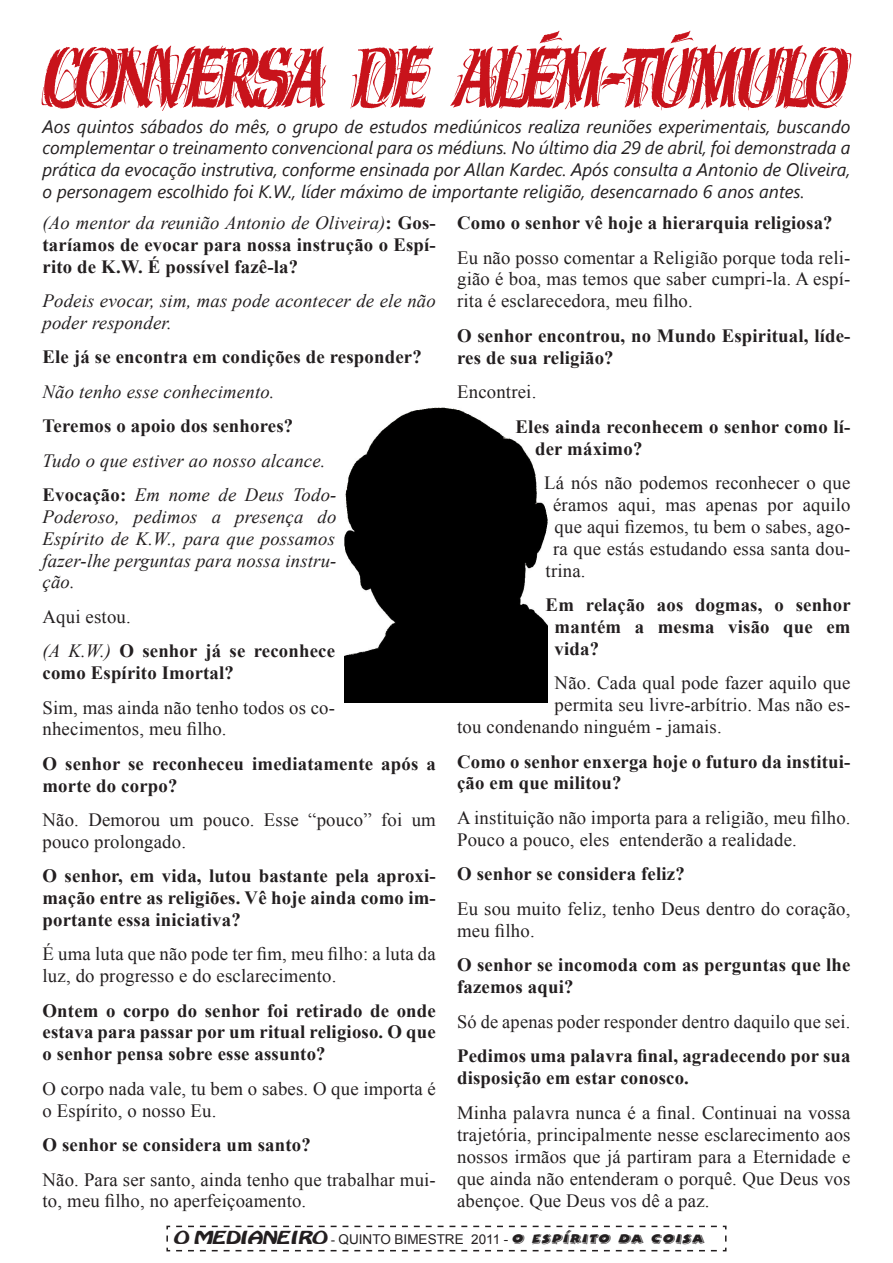
<style>
.page{position:relative;width:893px;height:1263px;background:#fff}
.page>*{position:absolute;margin:0;border:0;box-sizing:border-box;transform-origin:0 0}
.t1{font:91.8px "Hazel Let Plain";letter-spacing:-.11em;color:#c8131b;scale:.74 1}
.t2{font:18.75px/21.8px "Times New Roman";letter-spacing:.01em;color:#231f20}
.t3{font:700 18.75px/21.8px "Times New Roman";letter-spacing:.01em;color:#231f20}
.t4{font:italic 18.75px/21.8px "Times New Roman";letter-spacing:.01em;color:#231f20}
.t5{font:italic 18px/21.6px "Segoe UI";color:#231f20;text-align:justify}
.t6{font:13.5px "Arial";color:#231f20}
.s1{font-weight:400;font-style:italic}
.s2{font-weight:700;font-style:normal}
.s3{font-family:"Batavia";font-stretch:expanded;font-size:17.55px}
.s4{font-family:"Times New Roman"}
.s5{font-family:"Bertram Let Plain";font-size:15px}
</style>
<div class="page">
<img style="left:345px;top:407px;width:202px;height:295px">
<svg style="left:166px;top:1225px;width:561px;height:27px"></svg>
<p class="t1" style="left:43px;top:27px;width:1093px">CONVERSA DE ALÉM-TÚMULO</p>
<p class="t5" style="left:43px;top:115px;width:809px">Aos quintos sábados do mês, o grupo de estudos mediúnicos realiza reuniões experimentais, buscando complementar o treinamento convencional para os médiuns. No último dia 29 de abril, foi demonstrada a prática da evocação instrutiva, conforme ensinada por Allan Kardec. Após consulta a Antonio de Oliveira, o personagem escolhido foi K.W., líder máximo de importante religião, desencarnado 6 anos antes.</p>
<p class="t3" style="left:457px;top:211px;width:377px">Como o senhor vê hoje a hierarquia religiosa?</p>
<p class="t2" style="left:457px;top:246px;width:395px;text-align:justify">Eu não posso comentar a Religião porque toda reli&shy;gião é boa, mas temos que saber cumpri-la. A espí&shy;rita é esclarecedora, meu filho.</p>
<p class="t3" style="left:457px;top:324px;width:395px">O senhor encontrou, no Mundo Espiritual, líde&shy;res de sua religião?</p>
<p class="t2" style="left:457px;top:381px;width:81px">Encontrei.</p>
<p class="t3" style="left:535px;top:415px;width:317px;text-indent:-20px">Eles ainda reconhecem o senhor como lí&shy;der máximo?</p>
<p class="t2" style="left:544px;top:472px;width:308px">Lá nós não podemos reconhecer o que</p>
<p class="t2" style="left:553px;top:494px;width:299px">éramos aqui, mas apenas por aquilo</p>
<p class="t2" style="left:555px;top:515px;width:297px">que aqui fizemos, tu bem o sabes, ago-</p>
<p class="t2" style="left:553px;top:537px;width:299px">ra que estás estudando essa santa dou-</p>
<p class="t2" style="left:546px;top:559px;width:41px">trina.</p>
<p class="t3" style="left:555px;top:593px;width:298px;text-align:justify;text-indent:-9px">Em relação aos dogmas, o senhor mantém a mesma visão que em vida?</p>
<p class="t2" style="left:555px;top:672px;width:297px">Não. Cada qual pode fazer aquilo que</p>
<p class="t2" style="left:555px;top:694px;width:297px">permita seu livre-arbítrio. Mas não es-</p>
<p class="t2" style="left:457px;top:716px;width:266px">tou condenando ninguém - jamais.</p>
<p class="t3" style="left:457px;top:750px;width:395px">Como o senhor enxerga hoje o futuro da institui&shy;ção em que militou?</p>
<p class="t2" style="left:457px;top:807px;width:395px">A instituição não importa para a religião, meu filho.<br>Pouco a pouco, eles entenderão a realidade.</p>
<p class="t3" style="left:457px;top:863px;width:229px">O senhor se considera feliz?</p>
<p class="t2" style="left:457px;top:897px;width:395px">Eu sou muito feliz, tenho Deus dentro do coração, meu filho.</p>
<p class="t3" style="left:457px;top:954px;width:395px">O senhor se incomoda com as perguntas que lhe fazemos aqui?</p>
<p class="t2" style="left:457px;top:1010px;width:395px">Só de apenas poder responder dentro daquilo que sei.</p>
<p class="t3" style="left:457px;top:1045px;width:395px">Pedimos uma palavra final, agradecendo por sua disposição em estar conosco.</p>
<p class="t2" style="left:457px;top:1101px;width:395px;text-align:justify">Minha palavra nunca é a final. Continuai na vossa trajetória, principalmente nesse esclarecimento aos nossos irmãos que já partiram para a Eternidade e que ainda não entenderam o porquê. Que Deus vos abençoe. Que Deus vos dê a paz.</p>
<p class="t3" style="left:43px;top:211px;width:395px;text-align:justify"><span class="s1">(Ao mentor da reunião Antonio de Oliveira)</span>: Gos&shy;taríamos de evocar para nossa instrução o Espí&shy;rito de K.W. É possível fazê-la?</p>
<p class="t4" style="left:43px;top:289px;width:395px">Podeis evocar, sim, mas pode acontecer de ele não poder responder.</p>
<p class="t3" style="left:43px;top:346px;width:381px">Ele já se encontra em condições de responder?</p>
<p class="t4" style="left:43px;top:380px;width:234px">Não tenho esse conhecimento.</p>
<p class="t3" style="left:43px;top:415px;width:252px">Teremos o apoio dos senhores?</p>
<p class="t4" style="left:43px;top:449px;width:285px">Tudo o que estiver ao nosso alcance.</p>
<p class="t4" style="left:43px;top:484px;width:296px;text-align:justify"><span class="s2">Evocação:</span> Em nome de Deus Todo-Poderoso, pedimos a presença do Espírito de K.W., para que possamos fazer-lhe perguntas para nossa instru&shy;ção.</p>
<p class="t2" style="left:43px;top:605px;width:90px">Aqui estou.</p>
<p class="t3" style="left:43px;top:640px;width:294px"><span class="s1">(A K.W.)</span> O senhor já se reconhece como Espírito Imortal?</p>
<p class="t2" style="left:43px;top:696px;width:294px">Sim, mas ainda não tenho todos os co&shy;nhecimentos, meu filho.</p>
<p class="t3" style="left:43px;top:752px;width:395px">O senhor se reconheceu imediatamente após a morte do corpo?</p>
<p class="t2" style="left:43px;top:809px;width:395px">Não. Demorou um pouco. Esse “pouco” foi um pouco prolongado.</p>
<p class="t3" style="left:43px;top:865px;width:395px;text-align:justify">O senhor, em vida, lutou bastante pela aproxi&shy;mação entre as religiões. Vê hoje ainda como im&shy;portante essa iniciativa?</p>
<p class="t2" style="left:43px;top:943px;width:395px">É uma luta que não pode ter fim, meu filho: a luta da luz, do progresso e do esclarecimento.</p>
<p class="t3" style="left:43px;top:999px;width:395px;text-align:justify">Ontem o corpo do senhor foi retirado de onde estava para passar por um ritual religioso. O que o senhor pensa sobre esse assunto?</p>
<p class="t2" style="left:43px;top:1077px;width:395px">O corpo nada vale, tu bem o sabes. O que importa é o Espírito, o nosso Eu.</p>
<p class="t3" style="left:43px;top:1133px;width:270px">O senhor se considera um santo?</p>
<p class="t2" style="left:43px;top:1168px;width:395px">Não. Para ser santo, ainda tenho que trabalhar mui&shy;to, meu filho, no aperfeiçoamento.</p>
<p class="t6" style="left:173px;top:1230px;width:533px"><span class="s3">O MEDIANEIRO</span> <span class="s4">-</span> QUINTO BIMESTRE 2011 - <span class="s5">O ESPÍRITO DA COISA</span></p>
</div>
